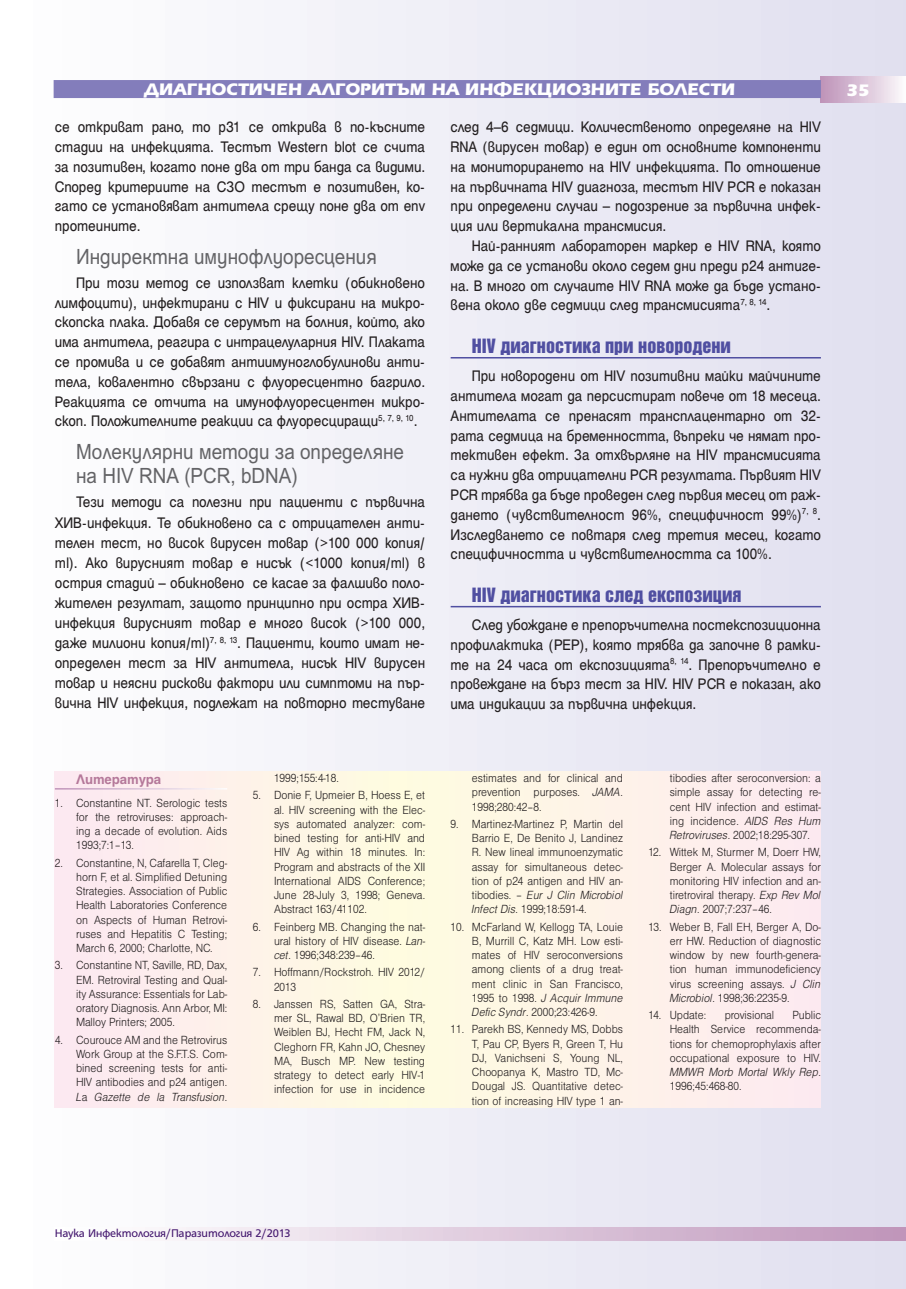
<style>
.page{position:relative;width:906px;height:1289px;background:#fff}
.page>*{position:absolute;margin:0;border:0;box-sizing:border-box;transform-origin:0 0}
.t1{font:21px/24px "SP Ariel";color:#636366;scale:.9 1}
.t2{font:18px "Helvetica Inserat Cyr Upright";color:#504fa1}
.t3{font:700 18px "Erika Bg";color:#fff}
.t4{font:16.5px/19.8px "Helen Bg";color:#231f20;text-align:justify;scale:.92 1}
.t5{font:700 15px "Helen Bg";letter-spacing:-.01em;color:#b5799a}
.t6{font:300 12.75px/14.2px "Helen Bg";color:#231f20;text-align:justify;scale:.92 1}
.t7{font:italic 300 12.75px "Helen Bg";color:#231f20;scale:.92 1}
.t8{font:12px "HS Grotesk Bg";letter-spacing:-.01em;color:#43176e}
.s1{font-style:italic}
</style>
<div class="page">
<div style="left:1px;top:0;width:905px;height:1288px;background:linear-gradient(to right,#fff,#e0deef)"></div>
<div style="left:821px;top:77px;width:85px;height:25px;background:linear-gradient(to right,#bd92b8,#fcfafc)"></div>
<svg style="left:55px;top:1227px;width:851px;height:13px"></svg>
<div style="left:54px;top:80px;width:767px;height:18px;background:#837dbb"></div>
<hr style="left:450px;top:357px;width:371px;height:1px;background:#504fa1">
<hr style="left:450px;top:606px;width:371px;height:1px;background:#504fa1">
<div style="left:55px;top:771px;width:766px;height:336px;background:#fef2e9"></div>
<hr style="left:55px;top:788px;width:172px;height:1px;background:#fff">
<h2 class="t3" style="left:144px;top:83px;width:593px">ДИАГНОСТИЧЕН АЛГОРИТЪМ НА ИНФЕКЦИОЗНИТЕ БОЛЕСТИ</h2>
<p class="t4" style="left:55px;top:118px;width:404px">се откриват рано, то p31 се открива в по-късните стадии на инфекцията. Тестът Western blot се счита за позитивен, когато поне два от три банда са видими.<br>Според критериите на СЗО тестът е позитивен, ко&shy;гато се установяват антитела срещу поне два от env протеините.</p>
<h1 class="t1" style="left:76px;top:246px;width:336px">Индиректна имунофлуоресцения</h1>
<p class="t4" style="left:55px;top:274px;width:404px;text-indent:21px">При този метод се използват клетки (обикновено лимфоцити), инфектирани с HIV и фиксирани на микро&shy;скопска плака. Добавя се серумът на болния, който, ако има антитела, реагира с интрацелуларния HIV. Плаката се промива и се добавят антиимуноглобулинови анти&shy;тела, ковалентно свързани с флуоресцентно багрило.<br>Реакцията се отчита на имунофлуоресцентен микро&shy;скоп. Положителните реакции са флуоресциращи<sup>5,</sup> <sup>7,</sup> <sup>9,</sup> <sup>10</sup>.</p>
<h1 class="t1" style="left:76px;top:441px;width:366px">Молекулярни методи за определяне на HIV RNA (PCR, bDNA)</h1>
<p class="t4" style="left:55px;top:493px;width:404px;text-indent:21px">Тези методи са полезни при пациенти с първична ХИВ-инфекция. Те обикновено са с отрицателен анти&shy;телен тест, но висок вирусен товар (&gt;100 000 копия/ ml). Ако вирусният товар е нисък (&lt;1000 копия/ml) в острия стадий – обикновено се касае за фалшиво поло&shy;жителен резултат, защото принципно при остра ХИВ&shy;инфекция вирусният товар е много висок (&gt;100 000, даже милиони копия/ml)<sup>7,</sup> <sup>8,</sup> <sup>13</sup>. Пациенти, които имат не&shy;определен тест за HIV антитела, нисък HIV вирусен товар и неясни рискови фактори или симптоми на пър&shy;вична HIV инфекция, подлежат на повторно тестуване</p>
<p class="t4" style="left:450px;top:118px;width:404px">след 4–6 седмици. Количественото определяне на HIV RNA (вирусен товар) е един от основните компоненти на мониторирането на HIV инфекцията. По отношение на първичната HIV диагноза, тестът HIV PCR е показан при определени случаи – подозрение за първична инфек&shy;ция или вертикална трансмисия.</p>
<p class="t4" style="left:450px;top:237px;width:404px;text-indent:21px">Най-ранният лабораторен маркер е HIV RNA, която може да се установи около седем дни преди p24 антиге&shy;на. В много от случаите HIV RNA може да бъде устано&shy;вена около две седмици след трансмисията<sup>7,</sup> <sup>8,</sup> <sup>14</sup>.</p>
<h2 class="t2" style="left:472px;top:338px;width:260px">HIV диагностика при новородени</h2>
<p class="t4" style="left:450px;top:367px;width:404px;text-indent:21px">При новородени от HIV позитивни майки майчините антитела могат да персистират повече от 18 месеца.<br>Антителата се пренасят трансплацентарно от 32- рата седмица на бременността, въпреки че нямат про&shy;тективен ефект. За отхвърляне на HIV трансмисията са нужни два отрицателни PCR резултата. Първият HIV PCR трябва да бъде проведен след първия месец от раж&shy;дането (чувствителност 96%, специфичност 99%)<sup>7,</sup> <sup>8</sup>.<br>Изследването се повтаря след третия месец, когато специфичността и чувствителността са 100%.</p>
<h2 class="t2" style="left:472px;top:587px;width:271px">HIV диагностика след експозиция</h2>
<p class="t4" style="left:450px;top:616px;width:404px;text-indent:21px">След убождане е препоръчителна постекспозиционна профилактика (PEP), която трябва да започне в рамки&shy;те на 24 часа от експозицията<sup>8,</sup> <sup>14</sup>. Препоръчително е провеждане на бърз тест за HIV. HIV PCR е показан, ако има индикации за първична инфекция.</p>
<p class="t5" style="left:76px;top:774px;width:87px">Литература</p>
<p class="t6" style="left:76px;top:796px;width:166px;text-indent:-21px">1. Constantine NT. Serologic tests for the retroviruses: approach&shy;ing a decade of evolution. Aids 1993;7:1–13.</p>
<p class="t6" style="left:76px;top:856px;width:166px;text-indent:-21px">2. Constantine, N, Cafarella T, Cleg&shy;horn F, et al. Simplified Detuning Strategies. Association of Public Health Laboratories Conference on Aspects of Human Retrovi&shy;ruses and Hepatitis C Testing; March 6, 2000; Charlotte, NC.</p>
<p class="t6" style="left:76px;top:959px;width:166px;text-indent:-21px">3. Constantine NT, Saville, RD, Dax, EM. Retroviral Testing and Qual&shy;ity Assurance: Essentials for Lab&shy;oratory Diagnosis. Ann Arbor, MI:<br>Malloy Printers; 2005.</p>
<p class="t6" style="left:76px;top:1033px;width:166px;text-indent:-21px">4. Courouce AM and the Retrovirus Work Group at the S.F.T.S. Com&shy;bined screening tests for anti-HIV antibodies and p24 antigen.<br><span class="s1">L</span>a <span class="s1">Gazette de la Transfusion</span>.</p>
<p class="t6" style="left:274px;top:771px;width:72px">1999;155:4-18.</p>
<p class="t6" style="left:274px;top:788px;width:166px;text-indent:-21px">5. Donie F, Upmeier B, Hoess E, et al. HIV screening with the Elec&shy;sys automated analyzer: com&shy;bined testing for anti-HIV and HIV Ag within 18 minutes. In:<br>Program and abstracts of the XII International AIDS Conference; June 28-July 3, 1998; Geneva.<br>Abstract 163/41102.</p>
<p class="t6" style="left:274px;top:920px;width:166px;text-indent:-21px">6. Feinberg MB. Changing the nat&shy;ural history of HIV disease. <span class="s1">Lan&shy;cet</span>. 1996;348:239–46.</p>
<p class="t6" style="left:274px;top:965px;width:166px;text-indent:-21px">7. Hoffmann/Rockstroh. HIV 2012/<br>2013</p>
<p class="t6" style="left:274px;top:997px;width:166px;text-indent:-21px">8. Janssen RS, Satten GA, Stra&shy;mer SL, Rawal BD, O’Brien TR, Weiblen BJ, Hecht FM, Jack N, Cleghorn FR, Kahn JO, Chesney MA, Busch MP. New testing strategy to detect early HIV-1 infection for use in incidence</p>
<p class="t6" style="left:472px;top:771px;width:166px">estimates and for clinical and prevention purposes. <span class="s1">JAMA</span>.<br>1998;280:42–8.</p>
<p class="t6" style="left:472px;top:817px;width:166px;text-indent:-21px">9. Martinez-Martinez P, Martin del Barrio E, De Benito J, Landinez R. New lineal immunoenzymatic assay for simultaneous detec&shy;tion of p24 antigen and HIV an&shy;tibodies. – <span class="s1">Eur J Clin Microbiol Infect Dis</span>. 1999;18:591-4.</p>
<p class="t6" style="left:472px;top:920px;width:166px;text-indent:-21px">10. McFarland W, Kellogg TA, Louie B, Murrill C, Katz MH. Low esti&shy;mates of HIV seroconversions among clients of a drug treat&shy;ment clinic in San Francisco, 1995 to 1998. <span class="s1">J Acquir Immune Defic Syndr</span>. 2000;23:426-9.</p>
<p class="t6" style="left:472px;top:1022px;width:166px;text-indent:-21px">11. Parekh BS, Kennedy MS, Dobbs T, Pau CP, Byers R, Green T, Hu DJ, Vanichseni S, Young NL, Choopanya K, Mastro TD, Mc-Dougal JS. Quantitative detec&shy;tion of increasing HIV type 1 an-</p>
<p class="t6" style="left:670px;top:771px;width:166px">tibodies after seroconversion: a simple assay for detecting re&shy;cent HIV infection and estimat&shy;ing incidence. <span class="s1">AIDS Res Hum Retroviruses</span>. 2002;18:295-307.</p>
<p class="t6" style="left:670px;top:845px;width:166px;text-indent:-21px">12. Wittek M, Sturmer M, Doerr HW, Berger A. Molecular assays for monitoring HIV infection and an&shy;tiretroviral therapy. <span class="s1">Exp Rev Mol Diagn</span>. 2007;7:237–46.</p>
<p class="t6" style="left:670px;top:920px;width:166px;text-indent:-21px">13. Weber B, Fall EH, Berger A, Do&shy;err HW. Reduction of diagnostic window by new fourth-genera&shy;tion human immunodeficiency virus screening assays. <span class="s1">J Clin Microbiol</span>. 1998;36:2235-9.</p>
<p class="t6" style="left:648px;top:1008px;width:64px">14. Update:</p>
<p class="t6" style="left:724px;top:1008px;width:55px">provisional</p>
<p class="t6" style="left:670px;top:1008px;width:166px;text-indent:123px">Public Health Service recommenda&shy;tions for chemoprophylaxis after occupational exposure to HIV.</p>
<p class="t7" style="left:670px;top:1067px;width:166px">MMWR Morb Mortal Wkly Rep.</p>
<p class="t6" style="left:670px;top:1079px;width:79px">1996;45:468-80.</p>
<h2 class="t3" style="left:846px;top:84px;width:25px">35</h2>
<p class="t8" style="left:55px;top:1228px;width:237px">Наука Инфектология/Паразитология 2/2013</p>
</div>
